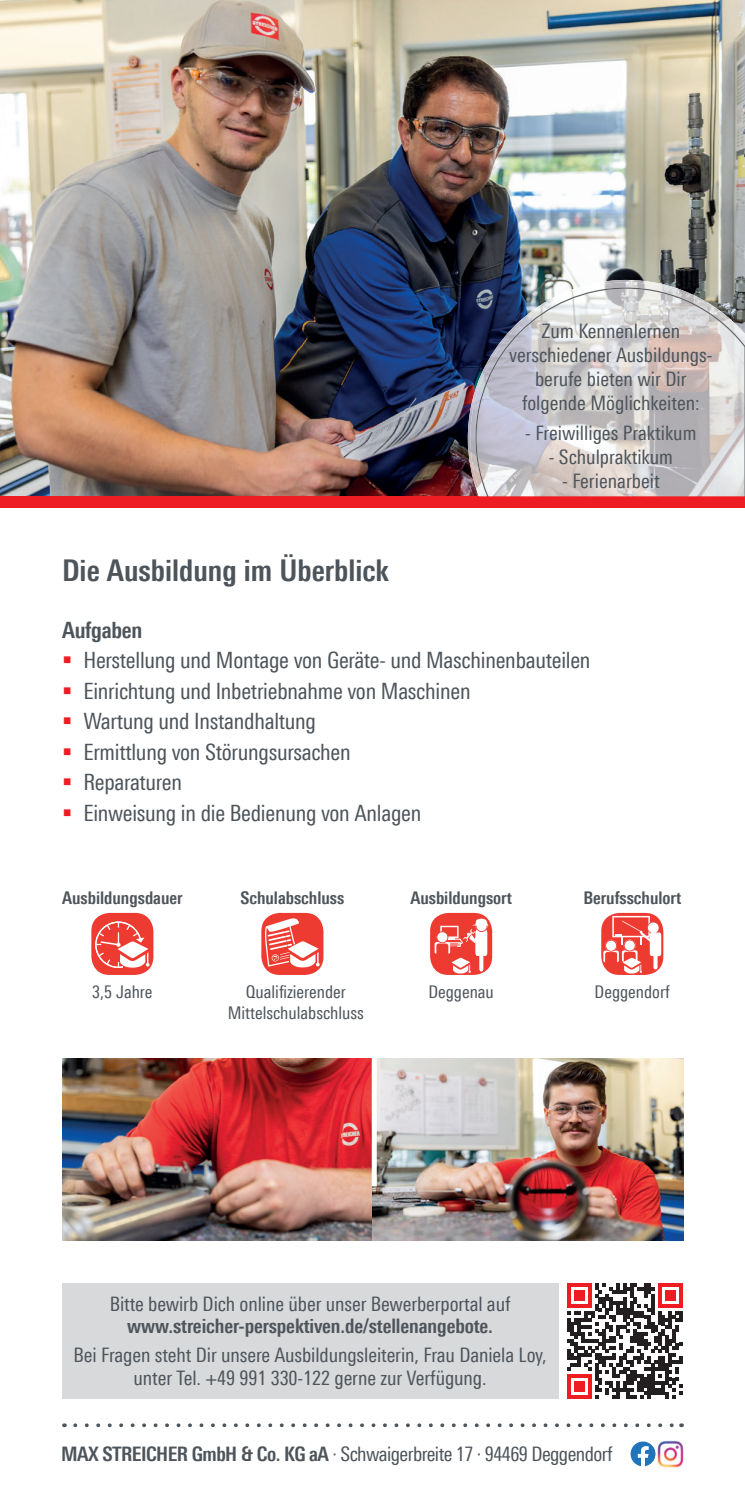
<style>
.page{position:relative;width:745px;height:1489px;background:#fff}
.page>*{position:absolute;margin:0;border:0;box-sizing:border-box;transform-origin:0 0}
.t1{font:700 condensed 30px "Univers Next Pro";color:#4d545a}
.t2{font:22.5px "Linotype Univers 420 Cn";letter-spacing:-.01em;color:#4d545a}
.t3{font:700 condensed 22.5px "Univers Next Pro";letter-spacing:-.01em;color:#4d545a}
.t4{font:20px/24px "Linotype Univers 420 Cn";letter-spacing:-.005em;color:#4d545a;text-align:center}
.t5{font:20px "Linotype Univers 420 Cn";letter-spacing:-.025em;color:#4d545a}
.t6{font:700 condensed 20px "Univers Next Pro";letter-spacing:-.005em;color:#4d545a}
.t7{font:17.5px/21px "Linotype Univers 420 Cn";color:#4d545a;text-align:center}
.t8{font:700 condensed 17.5px "Univers Next Pro";color:#4d545a}
.s1{color:#ee1d23}
.s2{font-family:"Univers Next Pro";font-weight:700;font-stretch:condensed}
</style>
<div class="page">
<img style="left:0;top:0;width:744px;height:496px">
<div style="left:0;top:496px;width:744px;height:12px;background:#ee1d23"></div>
<div style="left:91px;top:912px;width:62px;height:62px;background:#ee3b32;border-radius:18px"></div>
<svg style="left:95px;top:921px;width:54px;height:46px"></svg>
<div style="left:430px;top:912px;width:62px;height:62px;background:#ee3b32;border-radius:18px"></div>
<div style="left:434px;top:942px;width:16px;height:11px;background:#fff;border-radius:2px"></div>
<svg style="left:436px;top:918px;width:52px;height:55px"></svg>
<svg style="left:601px;top:912px;width:62px;height:62px"></svg>
<svg style="left:604px;top:915px;width:56px;height:58px"></svg>
<div style="left:261px;top:912px;width:62px;height:62px;background:#ee3b32;border-radius:18px"></div>
<svg style="left:265px;top:918px;width:54px;height:51px"></svg>
<svg style="left:630px;top:1441px;width:22px;height:25px"></svg>
<img style="left:652px;top:1440px;width:32px;height:28px">
<img style="left:652px;top:1445px;width:3px;height:16px">
<svg style="left:75px;top:1423px;width:606px;height:3px"></svg>
<div style="left:62px;top:1283px;width:496px;height:115px;background:#d8d9db"></div>
<svg style="left:567px;top:1283px;width:115px;height:115px"></svg>
<img style="left:62px;top:1058px;width:620px;height:182px">
<div style="left:371px;top:970px;width:5px;height:216px;background:#fff"></div>
<img style="left:467px;top:280px;width:277px;height:216px">
<img style="left:475px;top:287px;width:267px;height:209px">
<img style="left:742px;top:343px;width:2px;height:153px">
<p class="t4" style="left:509px;top:318px;width:205px">Zum Kennenlernen verschiedener Ausbildungs&shy;berufe bieten wir Dir folgende Möglichkeiten:</p>
<p class="t4" style="left:525px;top:420px;width:173px">- Freiwilliges Praktikum</p>
<p class="t4" style="left:548px;top:444px;width:126px">- Schulpraktikum</p>
<p class="t4" style="left:561px;top:468px;width:99px">- Ferienarbeit</p>
<h1 class="t1" style="left:62px;top:553px;width:328px">Die Ausbildung im Überblick</h1>
<p class="t3" style="left:62px;top:616px;width:82px">Aufgaben</p>
<p class="t2" style="left:62px;top:647px;width:529px"><span class="s1">▪</span> Herstellung und Montage von Geräte- und Maschinenbauteilen</p>
<p class="t2" style="left:62px;top:677px;width:410px"><span class="s1">▪</span> Einrichtung und Inbetriebnahme von Maschinen</p>
<p class="t2" style="left:62px;top:708px;width:255px"><span class="s1">▪</span> Wartung und Instandhaltung</p>
<p class="t2" style="left:62px;top:738px;width:290px"><span class="s1">▪</span> Ermittlung von Störungsursachen</p>
<p class="t2" style="left:62px;top:769px;width:121px"><span class="s1">▪</span> Reparaturen</p>
<p class="t2" style="left:62px;top:799px;width:360px"><span class="s1">▪</span> Einweisung in die Bedienung von Anlagen</p>
<p class="t8" style="left:62px;top:887px;width:122px">Ausbildungsdauer</p>
<p class="t8" style="left:240px;top:887px;width:105px">Schulabschluss</p>
<p class="t8" style="left:410px;top:887px;width:103px">Ausbildungsort</p>
<p class="t8" style="left:583px;top:887px;width:99px">Berufsschulort</p>
<p class="t7" style="left:228px;top:981px;width:137px">Qualifizierender<br>Mittelschulabschluss</p>
<p class="t7" style="left:92px;top:981px;width:62px">3,5 Jahre</p>
<p class="t7" style="left:428px;top:981px;width:67px">Deggenau</p>
<p class="t7" style="left:594px;top:981px;width:77px">Deggendorf</p>
<p class="t4" style="left:110px;top:1291px;width:402px">Bitte bewirb Dich online über unser Bewerberportal auf</p>
<p class="t6" style="left:127px;top:1313px;width:367px">www.streicher-perspektiven.de/stellenangebote.</p>
<p class="t4" style="left:73px;top:1343px;width:474px;line-height:22.5px">Bei Fragen steht Dir unsere Ausbildungsleiterin, Frau Daniela Loy, unter Tel. +49 991 330-122 gerne zur Verfügung.</p>
<p class="t5" style="left:61px;top:1442px;width:552px"><span class="s2">MAX STREICHER GmbH &amp; Co. KG aA</span> · Schwaigerbreite 17 · 94469 Deggendorf</p>
</div>
